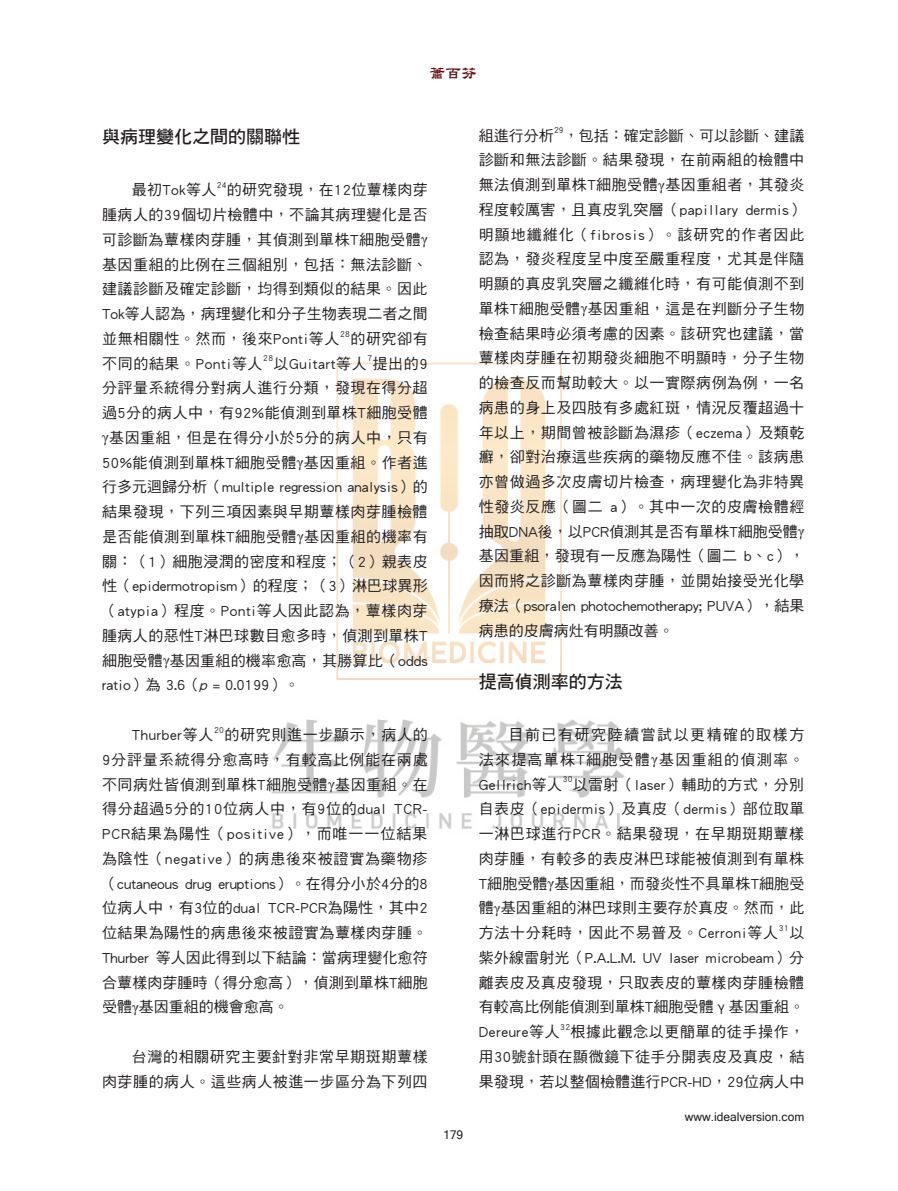
<style>
.page{position:relative;width:898px;height:1191px;background:#fff}
.page>*{position:absolute;margin:0;border:0;box-sizing:border-box;transform-origin:0 0}
.t1{font:18px "DF Hei Std W7";color:#231f20}
.t2{font:15.75px "DF Li Shu Std W7";color:#610f13}
.t3{font:15px/24.8px "DF Hei Std W5";letter-spacing:.025em;color:#231f20;text-align:justify}
.t4{font:15px "DF Hei Std W5";letter-spacing:.045em;color:#231f20}
.t5{font:12px "Microsoft Sans Serif";color:#231f20}
.t6{font:8.7px "DF Hei Std W5";letter-spacing:.04em;color:#231f20}
.s1{font-family:"Times New Roman"}
.s2{font-style:italic}
</style>
<div class="page">
<img style="left:271px;top:362px;width:356px;height:467px">
<p class="t2" style="left:429px;top:65px;width:49px">蕭百芬</p>
<p class="t1" style="left:102px;top:127px;width:199px">與病理變化之間的關聯性</p>
<p class="t3" style="left:132px;top:177px;width:86px">最初Tok等人</p>
<p class="t6" style="left:217px;top:180px;width:11px">24</p>
<p class="t3" style="left:102px;top:177px;width:327px;text-indent:124px">的研究發現，在12位蕈樣肉芽腫病人的39個切片檢體中，不論其病理變化是否可診斷為蕈樣肉芽腫，其偵測到單株T細胞受體<span class="s1">γ</span>基因重組的比例在三個組別，包括：無法診斷、建議診斷及確定診斷，均得到類似的結果。因此Tok等人認為，病理變化和分子生物表現二者之間並無相關性。然而，後來Ponti等人</p>
<p class="t6" style="left:340px;top:329px;width:11px">28</p>
<p class="t3" style="left:350px;top:326px;width:79px">的研究卻有</p>
<p class="t3" style="left:102px;top:350px;width:162px">不同的結果。Ponti等人</p>
<p class="t6" style="left:263px;top:353px;width:11px">28</p>
<p class="t3" style="left:273px;top:350px;width:155px">以Guitart等人提出的9</p>
<p class="t6" style="left:367px;top:353px;width:6px">7</p>
<p class="t3" style="left:102px;top:375px;width:327px">分評量系統得分對病人進行分類，發現在得分超過5分的病人中，有92%能偵測到單株T細胞受體<span class="s1">γ</span>基因重組，但是在得分小於5分的病人中，只有50%能偵測到單株T細胞受體<span class="s1">γ</span>基因重組。作者進行多元迴歸分析（multiple regression analysis）的結果發現，下列三項因素與早期蕈樣肉芽腫檢體是否能偵測到單株T細胞受體<span class="s1">γ</span>基因重組的機率有關：（1）細胞浸潤的密度和程度；（2）親表皮性（epidermotropism）的程度；（3）淋巴球異形（atypia）程度。Ponti等人因此認為，蕈樣肉芽腫病人的惡性T淋巴球數目愈多時，偵測到單株T細胞受體<span class="s1">γ</span>基因重組的機率愈高，其勝算比（odds ratio）為 3.6（<span class="s2">p</span> = 0.0199）。</p>
<p class="t4" style="left:132px;top:726px;width:83px">Thurber等人</p>
<p class="t6" style="left:214px;top:725px;width:12px">20</p>
<p class="t3" style="left:102px;top:722px;width:327px;text-indent:122px">的研究則進一步顯示，病人的9分評量系統得分愈高時，有較高比例能在兩處不同病灶皆偵測到單株T細胞受體<span class="s1">γ</span>基因重組。在得分超過5分的10位病人中，有9位的dual TCR-PCR結果為陽性（positive），而唯一一位結果為陰性（negative）的病患後來被證實為藥物疹（cutaneous drug eruptions）。在得分小於4分的8位病人中，有3位的dual TCR-PCR為陽性，其中2位結果為陽性的病患後來被證實為蕈樣肉芽腫。Thurber 等人因此得到以下結論：當病理變化愈符合蕈樣肉芽腫時（得分愈高），偵測到單株T細胞受體<span class="s1">γ</span>基因重組的機會愈高。</p>
<p class="t3" style="left:102px;top:1043px;width:327px;text-align:right">台灣的相關研究主要針對非常早期斑期蕈樣<br>肉芽腫的病人。這些病人被進一步區分為下列四</p>
<p class="t5" style="left:443px;top:1127px;width:22px">179</p>
<p class="t3" style="left:478px;top:122px;width:77px">組進行分析</p>
<p class="t6" style="left:554px;top:125px;width:11px">29</p>
<p class="t3" style="left:478px;top:122px;width:327px;text-indent:85px">，包括：確定診斷、可以診斷、建議診斷和無法診斷。結果發現，在前兩組的檢體中無法偵測到單株T細胞受體<span class="s1">γ</span>基因重組者，其發炎程度較厲害，且真皮乳突層（papillary dermis）明顯地纖維化（fibrosis）。該研究的作者因此認為，發炎程度呈中度至嚴重程度，尤其是伴隨明顯的真皮乳突層之纖維化時，有可能偵測不到單株T細胞受體<span class="s1">γ</span>基因重組，這是在判斷分子生物檢查結果時必須考慮的因素。該研究也建議，當蕈樣肉芽腫在初期發炎細胞不明顯時，分子生物的檢查反而幫助較大。以一實際病例為例，一名病患的身上及四肢有多處紅斑，情況反覆超過十年以上，期間曾被診斷為濕疹（eczema）及類乾癬，卻對治療這些疾病的藥物反應不佳。該病患亦曾做過多次皮膚切片檢查，病理變化為非特異性發炎反應（圖二 a）。其中一次的皮膚檢體經抽取DNA後，以PCR偵測其是否有單株T細胞受體<span class="s1">γ</span>基因重組，發現有一反應為陽性（圖二 b、c），因而將之診斷為蕈樣肉芽腫，並開始接受光化學療法（psoralen photochemotherapy; PUVA），結果病患的皮膚病灶有明顯改善。</p>
<p class="t1" style="left:478px;top:671px;width:145px">提高偵測率的方法</p>
<p class="t3" style="left:478px;top:722px;width:327px;text-indent:30px">目前已有研究陸續嘗試以更精確的取樣方法來提高單株T細胞受體<span class="s1">γ</span>基因重組的偵測率。Gellrich等人</p>
<p class="t6" style="left:562px;top:774px;width:11px">30</p>
<p class="t3" style="left:478px;top:771px;width:327px;text-indent:94px">以雷射（laser）輔助的方式，分別自表皮（epidermis）及真皮（dermis）部位取單一淋巴球進行PCR。結果發現，在早期斑期蕈樣肉芽腫，有較多的表皮淋巴球能被偵測到有單株T細胞受體<span class="s1">γ</span>基因重組，而發炎性不具單株T細胞受體<span class="s1">γ</span>基因重組的淋巴球則主要存於真皮。然而，此方法十分耗時，因此不易普及。Cerroni等人</p>
<p class="t6" style="left:778px;top:923px;width:12px">31</p>
<p class="t3" style="left:478px;top:920px;width:327px;text-indent:310px">以紫外線雷射光（P.A.L.M. UV laser microbeam）分離表皮及真皮發現，只取表皮的蕈樣肉芽腫檢體有較高比例能偵測到單株T細胞受體γ基因重組。Dereure等人</p>
<p class="t6" style="left:560px;top:1022px;width:11px">32</p>
<p class="t3" style="left:478px;top:1019px;width:327px;text-indent:92px">根據此觀念以更簡單的徒手操作，用30號針頭在顯微鏡下徒手分開表皮及真皮，結果發現，若以整個檢體進行PCR-HD，29位病人中</p>
<p class="t5" style="left:684px;top:1110px;width:121px">www.idealversion.com</p>
</div>
